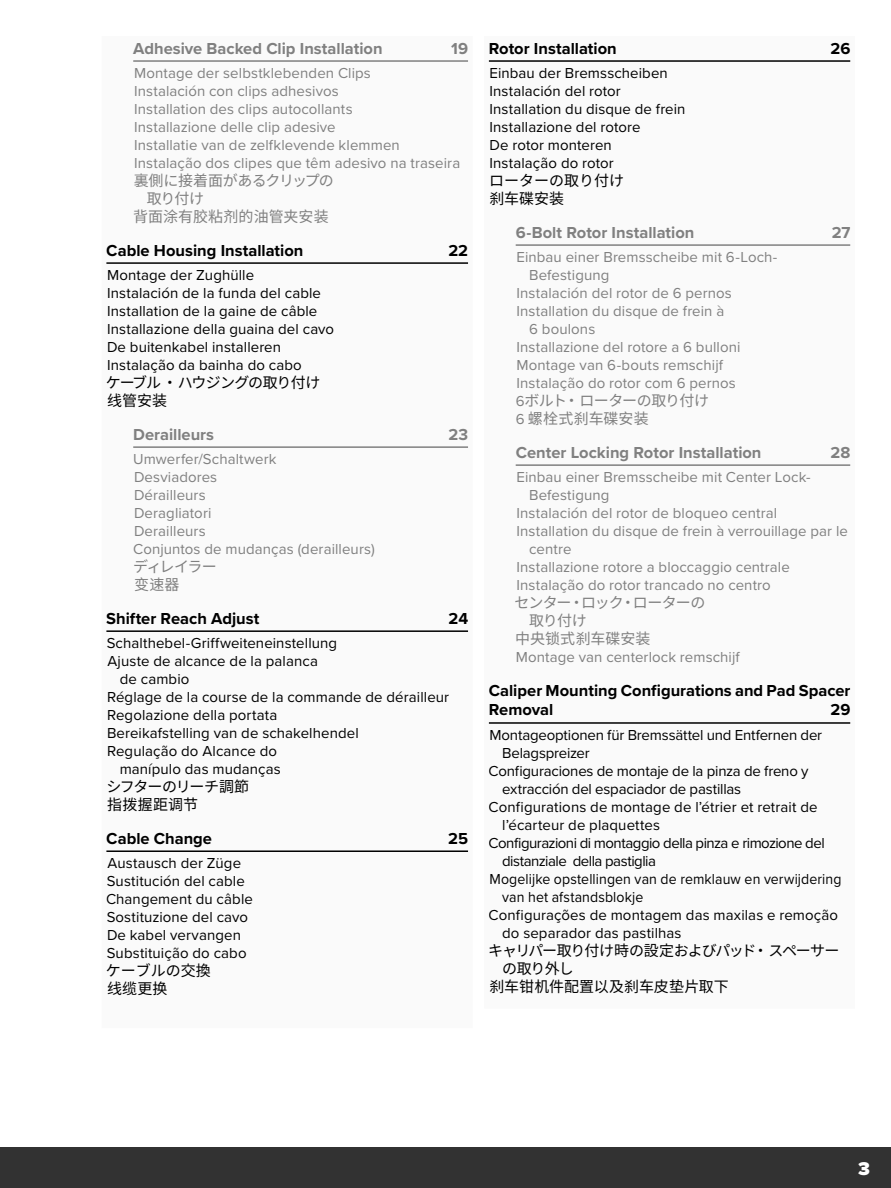
<style>
.page{position:relative;width:891px;height:1188px;background:#fff}
.page>*{position:absolute;margin:0;border:0;box-sizing:border-box;transform-origin:0 0}
.t1{font:900 19.2px "Proxima Nova";color:#fff}
.t2{font:700 16.5px/19.8px "Proxima Nova";color:#000}
.t3{font:700 16.5px "Proxima Nova";color:#808080}
.t4{font:15px/18px "Proxima Nova";letter-spacing:.005em;color:#000}
.t5{font:15px/18px "Proxima Nova";letter-spacing:.005em;color:#808080}
.t6{font:15px "Proxima Nova";letter-spacing:-.015em;color:#000}
.t7{font:15px "Proxima Nova";letter-spacing:-.035em;color:#000}
.t8{font:15px "Proxima Nova";letter-spacing:.005em;color:#000;scale:.94 1}
.t9{font:15px/18px "Noto Sans CJ Kjp";letter-spacing:-.045em;color:#000}
.t10{font:15px/18px "Noto Sans CJ Kjp";letter-spacing:-.05em;color:#808080}
.t11{font:15px "Noto Sans CJ Ksc";color:#000}
.t12{font:15px "Noto Sans CJ Ksc";letter-spacing:.005em;color:#808080}
.t13{font:15px/18px "Noto Sans CJ Kjp";letter-spacing:-.03em;color:#808080}
.t14{font:15px "Noto Sans CJ Kjp";color:#000}
.t15{font:15px "Noto Sans CJ Kjp";letter-spacing:-.08em;color:#000}
.s1{font-family:"Proxima Nova"}
</style>
<div class="page">
<div style="left:0;top:1148px;width:891px;height:40px;background:#323232"></div>
<svg style="left:106px;top:60px;width:363px;height:792px"></svg>
<svg style="left:488px;top:60px;width:363px;height:664px"></svg>
<p class="t3" style="left:133px;top:36px;width:251px">Adhesive Backed Clip Installation</p>
<p class="t3" style="left:451px;top:36px;width:18px">19</p>
<p class="t5" style="left:134px;top:64px;width:328px">Montage der selbstklebenden Clips<br>Instalación con clips adhesivos<br>Installation des clips autocollants<br>Installazione delle clip adesive<br>Installatie van de zelfklevende klemmen Instalação dos clipes que têm adesivo na traseira</p>
<p class="t13" style="left:147px;top:172px;width:189px;text-indent:-13px">裏側に接着面があるクリップの取り付け</p>
<p class="t12" style="left:133px;top:208px;width:197px">背面涂有胶粘剂的油管夹安装</p>
<p class="t2" style="left:106px;top:240px;width:199px">Cable Housing Installation</p>
<p class="t2" style="left:449px;top:240px;width:21px">22</p>
<p class="t4" style="left:107px;top:266px;width:229px">Montage der Zughülle<br>Instalación de la funda del cable<br>Installation de la gaine de câble<br>Installazione della guaina del cavo<br>De buitenkabel installeren<br>Instalação da bainha do cabo</p>
<p class="t9" style="left:106px;top:374px;width:216px">ケーブル・ハウジングの取り付け</p>
<p class="t11" style="left:107px;top:392px;width:62px">线管安装</p>
<p class="t3" style="left:133px;top:422px;width:82px">Derailleurs</p>
<p class="t3" style="left:449px;top:422px;width:21px">23</p>
<p class="t5" style="left:133px;top:450px;width:243px">Umwerfer/Schaltwerk<br>Desviadores<br>Dérailleurs<br>Deragliatori<br>Derailleurs<br>Conjuntos de mudanças (derailleurs)</p>
<p class="t10" style="left:133px;top:558px;width:85px">ディレイラー</p>
<p class="t12" style="left:134px;top:576px;width:47px">变速器</p>
<p class="t2" style="left:106px;top:608px;width:155px">Shifter Reach Adjust</p>
<p class="t2" style="left:448px;top:608px;width:21px">24</p>
<p class="t4" style="left:107px;top:634px;width:232px">Schalthebel-Griffweiteneinstellung</p>
<p class="t4" style="left:108px;top:652px;width:212px">Ajuste de alcance de la palanca</p>
<p class="t4" style="left:120px;top:670px;width:71px">de cambio</p>
<p class="t4" style="left:107px;top:688px;width:344px">Réglage de la course de la commande de dérailleur</p>
<p class="t4" style="left:107px;top:706px;width:172px">Regolazione della portata</p>
<p class="t4" style="left:107px;top:724px;width:253px">Bereikafstelling van de schakelhendel</p>
<p class="t4" style="left:107px;top:742px;width:171px">Regulação do Alcance do</p>
<p class="t4" style="left:120px;top:760px;width:163px">manípulo das mudanças</p>
<p class="t15" style="left:106px;top:778px;width:144px">シフターのリーチ調節</p>
<p class="t11" style="left:107px;top:796px;width:92px">指拨握距调节</p>
<p class="t2" style="left:106px;top:828px;width:107px">Cable Change</p>
<p class="t2" style="left:448px;top:828px;width:21px">25</p>
<p class="t4" style="left:106px;top:854px;width:148px">Austausch der Züge<br>Sustitución del cable<br>Changement du câble<br>Sostituzione del cavo<br>De kabel vervangen<br>Substituição do cabo</p>
<p class="t14" style="left:106px;top:963px;width:107px">ケーブルの交換</p>
<p class="t11" style="left:107px;top:981px;width:62px">线缆更换</p>
<p class="t2" style="left:489px;top:38px;width:130px">Rotor Installation</p>
<p class="t2" style="left:831px;top:38px;width:21px">26</p>
<p class="t4" style="left:489px;top:64px;width:198px">Einbau der Bremsscheiben<br>Instalación del rotor<br>Installation du disque de frein<br>Installazione del rotore<br>De rotor monteren<br>Instalação do rotor</p>
<p class="t14" style="left:489px;top:172px;width:136px">ローターの取り付け</p>
<p class="t11" style="left:489px;top:190px;width:76px">刹车碟安装</p>
<p class="t3" style="left:516px;top:220px;width:180px">6-Bolt Rotor Installation</p>
<p class="t3" style="left:832px;top:220px;width:20px">27</p>
<p class="t5" style="left:516px;top:248px;width:262px">Einbau einer Bremsscheibe mit 6-Loch-</p>
<p class="t5" style="left:529px;top:266px;width:82px">Befestigung</p>
<p class="t5" style="left:516px;top:284px;width:217px">Instalación del rotor de 6 pernos</p>
<p class="t5" style="left:516px;top:302px;width:209px">Installation du disque de frein à</p>
<p class="t5" style="left:529px;top:320px;width:68px">6 boulons</p>
<p class="t5" style="left:516px;top:338px;width:225px">Installazione del rotore a 6 bulloni</p>
<p class="t5" style="left:516px;top:356px;width:208px">Montage van 6-bouts remschijf</p>
<p class="t5" style="left:516px;top:374px;width:221px">Instalação do rotor com 6 pernos</p>
<p class="t10" style="left:516px;top:392px;width:195px"><span class="s1">6</span>ボルト・ローターの取り付け</p>
<p class="t12" style="left:516px;top:410px;width:135px"><span class="s1">6</span> 螺栓式刹车碟安装</p>
<p class="t3" style="left:516px;top:440px;width:247px">Center Locking Rotor Installation</p>
<p class="t3" style="left:831px;top:440px;width:21px">28</p>
<p class="t5" style="left:516px;top:468px;width:296px">Einbau einer Bremsscheibe mit Center Lock-</p>
<p class="t5" style="left:529px;top:486px;width:82px">Befestigung</p>
<p class="t5" style="left:516px;top:504px;width:262px">Instalación del rotor de bloqueo central</p>
<p class="t5" style="left:516px;top:522px;width:333px">Installation du disque de frein à verrouillage par le</p>
<p class="t5" style="left:529px;top:540px;width:44px">centre</p>
<p class="t5" style="left:516px;top:558px;width:275px">Installazione rotore a bloccaggio centrale</p>
<p class="t5" style="left:516px;top:576px;width:256px">Instalação do rotor trancado no centro</p>
<p class="t10" style="left:529px;top:594px;width:178px;text-indent:-15px">センター・ロック・ローターの取り付け</p>
<p class="t12" style="left:515px;top:630px;width:137px">中央锁式刹车碟安装</p>
<p class="t5" style="left:516px;top:648px;width:226px">Montage van centerlock remschijf</p>
<p class="t2" style="left:489px;top:680px;width:363px">Caliper Mounting Configurations and Pad Spacer<br>Removal</p>
<p class="t2" style="left:831px;top:700px;width:21px">29</p>
<p class="t4" style="left:489px;top:726px;width:334px">Montageoptionen für Bremssättel und Entfernen der</p>
<p class="t6" style="left:502px;top:742px;width:89px">Belagspreizer</p>
<p class="t6" style="left:488px;top:760px;width:322px">Configuraciones de montaje de la pinza de freno y</p>
<p class="t6" style="left:502px;top:778px;width:241px">extracción del espaciador de pastillas</p>
<p class="t4" style="left:488px;top:798px;width:331px">Configurations de montage de l’étrier et retrait de</p>
<p class="t4" style="left:502px;top:816px;width:159px">l’écarteur de plaquettes</p>
<p class="t7" style="left:488px;top:832px;width:338px">Configurazioni di montaggio della pinza e rimozione del</p>
<p class="t7" style="left:502px;top:850px;width:155px">distanziale della pastiglia</p>
<p class="t8" style="left:489px;top:868px;width:376px">Mogelijke opstellingen van de remklauw en verwijdering</p>
<p class="t8" style="left:502px;top:886px;width:152px">van het afstandsblokje</p>
<p class="t4" style="left:489px;top:906px;width:351px">Configurações de montagem das maxilas e remoção</p>
<p class="t4" style="left:502px;top:924px;width:181px">do separador das pastilhas</p>
<p class="t9" style="left:502px;top:942px;width:339px;text-indent:-14px">キャリパー取り付け時の設定およびパッド・スペーサーの取り外し</p>
<p class="t11" style="left:489px;top:978px;width:241px">刹车钳机件配置以及刹车皮垫片取下</p>
<p class="t1" style="left:858px;top:1154px;width:13px">3</p>
</div>
